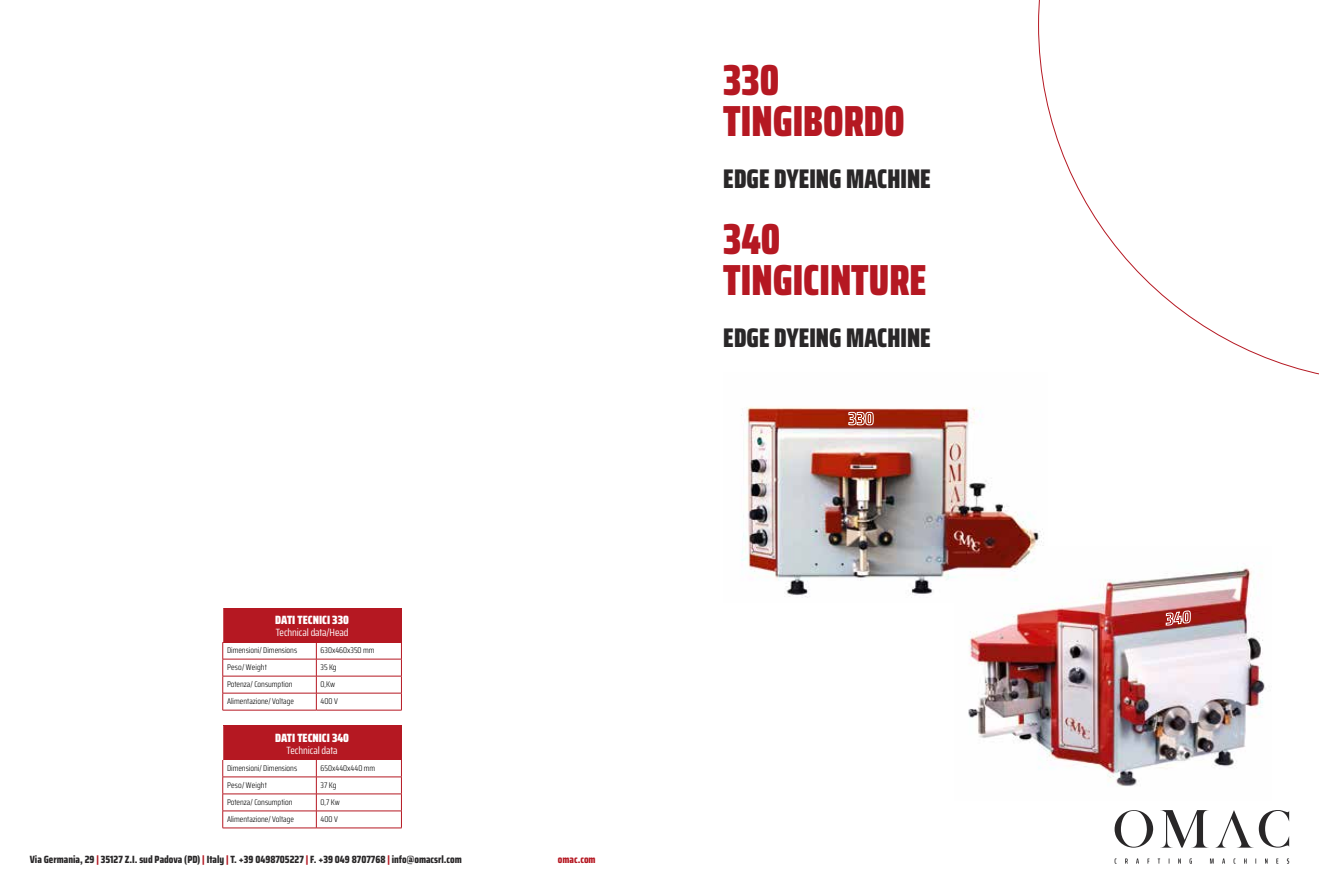
<style>
.page{position:relative;width:1319px;height:893px;background:#fff}
.page>*{position:absolute;margin:0;border:0;box-sizing:border-box;transform-origin:0 0}
.t1{font:900 43.5px/40.5px "Saira Condensed";color:#b51822;scale:.93 1}
.t2{font:900 27px "Saira Condensed";color:#292728;scale:.93 1}
.t3{font:900 12px "Saira Condensed";color:#fff}
.t4{font:800 10.5px "Saira Condensed";color:#292728}
.t5{font:10.5px "Saira Condensed";letter-spacing:-.01em;color:#fff}
.t6{font:800 10.5px "Saira Condensed";color:#b51822}
.t7{font:300 8.25px "Saira Condensed";color:#000}
.t8{font:300 8.25px "Saira Condensed";letter-spacing:.02em;color:#000}
.s1{color:#b51822}
</style>
<div class="page">
<img style="left:968px;top:568px;width:298px;height:218px">
<svg style="left:1165px;top:610px;width:25px;height:16px"></svg>
<img style="left:741px;top:407px;width:306px;height:196px">
<svg style="left:848px;top:412px;width:25px;height:14px"></svg>
<svg style="left:1114px;top:810px;width:174px;height:54px"></svg>
<svg style="left:1038px;top:0;width:280px;height:375px"></svg>
<div style="left:223px;top:726px;width:178px;height:34px;background:#b51822"></div>
<hr style="left:401px;top:726px;width:1px;height:34px;background:#b51822">
<svg style="left:222px;top:760px;width:1px;height:68px"></svg>
<svg style="left:316px;top:760px;width:1px;height:68px"></svg>
<svg style="left:401px;top:760px;width:1px;height:68px"></svg>
<hr style="left:222px;top:777px;width:94px;height:1px;background:#b51822">
<hr style="left:316px;top:777px;width:85px;height:1px;background:#b51822">
<hr style="left:222px;top:794px;width:94px;height:1px;background:#b51822">
<hr style="left:316px;top:794px;width:85px;height:1px;background:#b51822">
<hr style="left:222px;top:811px;width:94px;height:1px;background:#b51822">
<hr style="left:316px;top:811px;width:85px;height:1px;background:#b51822">
<hr style="left:222px;top:828px;width:94px;height:1px;background:#b51822">
<hr style="left:316px;top:828px;width:85px;height:1px;background:#b51822">
<div style="left:223px;top:608px;width:178px;height:34px;background:#b51822"></div>
<hr style="left:401px;top:608px;width:1px;height:34px;background:#b51822">
<svg style="left:222px;top:642px;width:1px;height:68px"></svg>
<svg style="left:316px;top:642px;width:1px;height:68px"></svg>
<svg style="left:401px;top:642px;width:1px;height:68px"></svg>
<hr style="left:222px;top:659px;width:94px;height:1px;background:#b51822">
<hr style="left:316px;top:659px;width:85px;height:1px;background:#b51822">
<hr style="left:222px;top:676px;width:94px;height:1px;background:#b51822">
<hr style="left:316px;top:676px;width:85px;height:1px;background:#b51822">
<hr style="left:222px;top:693px;width:94px;height:1px;background:#b51822">
<hr style="left:316px;top:693px;width:85px;height:1px;background:#b51822">
<hr style="left:222px;top:710px;width:94px;height:1px;background:#b51822">
<hr style="left:316px;top:710px;width:85px;height:1px;background:#b51822">
<h3 class="t3" style="left:275px;top:610px;width:75px">DATI TECNICI 330</h3>
<p class="t5" style="left:276px;top:625px;width:74px">Technical data/Head</p>
<p class="t7" style="left:227px;top:644px;width:72px">Dimensioni/ Dimensions</p>
<p class="t7" style="left:320px;top:644px;width:56px">630x460x350 mm</p>
<p class="t8" style="left:227px;top:661px;width:42px">Peso/ Weight</p>
<p class="t7" style="left:320px;top:661px;width:18px">35 Kg</p>
<p class="t7" style="left:227px;top:678px;width:67px">Potenza/ Consumption</p>
<p class="t7" style="left:320px;top:678px;width:16px">0,Kw</p>
<p class="t7" style="left:227px;top:695px;width:68px">Alimentazione/ Voltage</p>
<p class="t7" style="left:320px;top:695px;width:19px">400 V</p>
<h3 class="t3" style="left:275px;top:728px;width:75px">DATI TECNICI 340</h3>
<p class="t5" style="left:286px;top:743px;width:52px">Technical data</p>
<p class="t7" style="left:227px;top:762px;width:72px">Dimensioni/ Dimensions</p>
<p class="t7" style="left:320px;top:762px;width:56px">650x440x440 mm</p>
<p class="t8" style="left:227px;top:779px;width:42px">Peso/ Weight</p>
<p class="t7" style="left:320px;top:779px;width:17px">37 Kg</p>
<p class="t7" style="left:227px;top:796px;width:67px">Potenza/ Consumption</p>
<p class="t7" style="left:320px;top:796px;width:21px">0,7 Kw</p>
<p class="t7" style="left:227px;top:813px;width:68px">Alimentazione/ Voltage</p>
<p class="t7" style="left:320px;top:813px;width:19px">400 V</p>
<p class="t4" style="left:30px;top:851px;width:433px">Via Germania, 29 <span class="s1">|</span> 35127 Z.I. sud Padova (PD) <span class="s1">|</span> Italy <span class="s1">|</span> T. +39 0498705227 <span class="s1">|</span> F. +39 049 8707768 <span class="s1">|</span> info@omacsrl.com</p>
<p class="t6" style="left:558px;top:851px;width:39px">omac.com</p>
<h1 class="t1" style="left:723px;top:60px;width:197px">330<br>TINGIBORDO</h1>
<h2 class="t2" style="left:723px;top:158px;width:225px">EDGE DYEING MACHINE</h2>
<h1 class="t1" style="left:723px;top:219px;width:220px">340<br>TINGICINTURE</h1>
<h2 class="t2" style="left:723px;top:317px;width:225px">EDGE DYEING MACHINE</h2>
</div>
